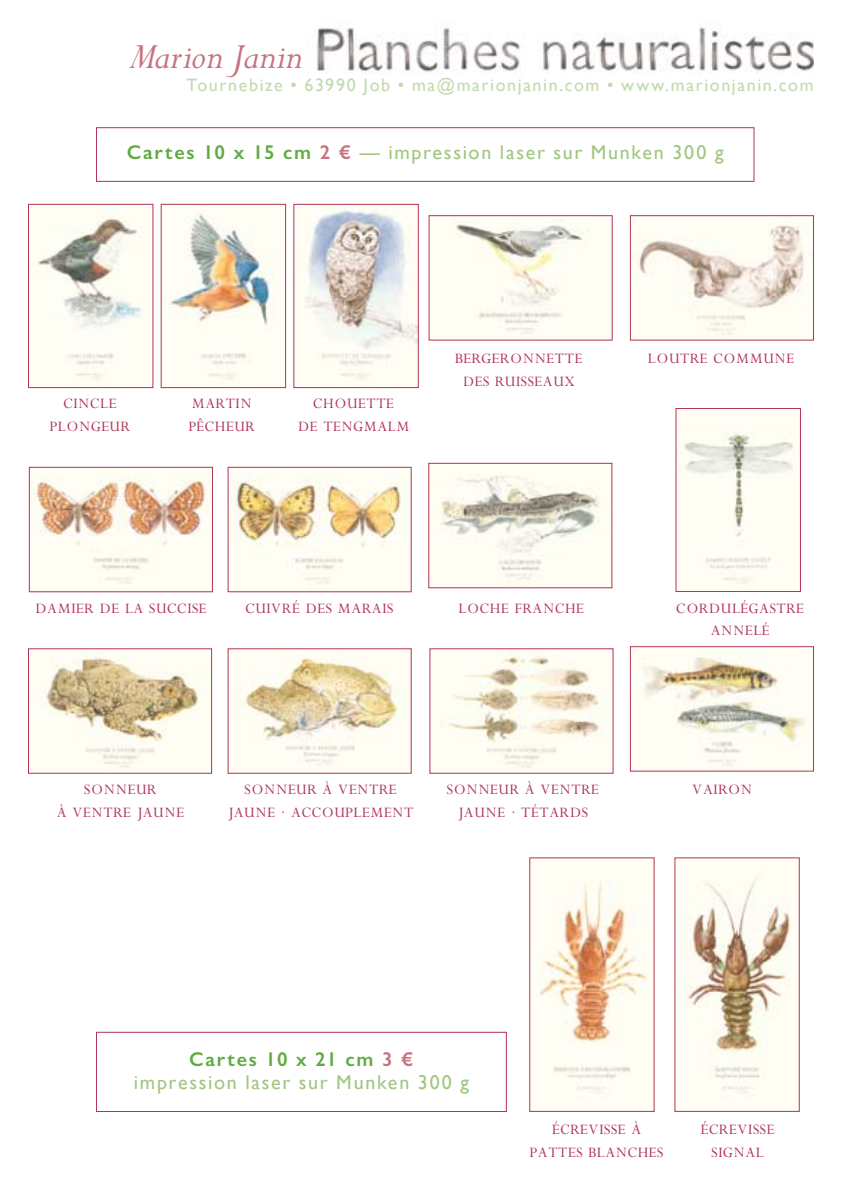
<style>
.page{position:relative;width:842px;height:1191px;background:#fff}
.page>*{position:absolute;margin:0;border:0;box-sizing:border-box;transform-origin:0 0}
.t1{font:italic 40.4px "Compleat SSK";letter-spacing:.015em;color:#c5737f}
.t2{font:20px/22.6px "Gill Sans";letter-spacing:.085em;color:#a0c680;text-align:center}
.t3{font:18px "Gill Sans";letter-spacing:.085em;color:#c2daad}
.t4{font:16px/22.6px "Compleat SSK";letter-spacing:.075em;color:#b03555;text-align:center}
.s1{font-weight:600;color:#61aa41}
.s2{font-weight:600;color:#c5737f}
</style>
<div class="page">
<img style="left:30px;top:206px;width:121px;height:180px">
<div style="left:28px;top:204px;width:125px;height:184px;border:1px solid #b03555"></div>
<img style="left:677px;top:859px;width:120px;height:250px">
<img style="left:532px;top:859px;width:120px;height:250px">
<img style="left:296px;top:206px;width:120px;height:180px">
<div style="left:294px;top:204px;width:124px;height:184px;border:1px solid #b03555"></div>
<img style="left:163px;top:206px;width:121px;height:180px">
<div style="left:161px;top:204px;width:125px;height:184px;border:1px solid #b03555"></div>
<img style="left:678px;top:410px;width:121px;height:179px">
<div style="left:676px;top:408px;width:125px;height:183px;border:1px solid #b03555"></div>
<img style="left:431px;top:217px;width:179px;height:121px">
<div style="left:429px;top:215px;width:183px;height:125px;border:1px solid #b03555"></div>
<img style="left:30px;top:650px;width:180px;height:121px">
<div style="left:28px;top:648px;width:184px;height:125px;border:1px solid #b03555"></div>
<img style="left:431px;top:465px;width:179px;height:121px">
<div style="left:429px;top:463px;width:183px;height:125px;border:1px solid #b03555"></div>
<img style="left:31px;top:469px;width:180px;height:121px">
<div style="left:29px;top:467px;width:184px;height:125px;border:1px solid #b03555"></div>
<img style="left:230px;top:650px;width:179px;height:121px">
<div style="left:228px;top:648px;width:183px;height:125px;border:1px solid #b03555"></div>
<img style="left:632px;top:648px;width:180px;height:121px">
<div style="left:630px;top:646px;width:184px;height:125px;border:1px solid #b03555"></div>
<img style="left:230px;top:469px;width:179px;height:121px">
<div style="left:228px;top:467px;width:183px;height:125px;border:1px solid #b03555"></div>
<img style="left:432px;top:650px;width:179px;height:121px">
<div style="left:430px;top:648px;width:183px;height:125px;border:1px solid #b03555"></div>
<img style="left:632px;top:217px;width:180px;height:121px">
<div style="left:630px;top:215px;width:184px;height:125px;border:1px solid #b03555"></div>
<div style="left:96px;top:1032px;width:410px;height:79px;border:1px solid #b03555"></div>
<img style="left:316px;top:26px;width:498px;height:48px">
<h1 class="t1" style="left:130px;top:35px;width:173px">Marion Janin</h1>
<p class="t3" style="left:187px;top:74px;width:628px">Tournebize • 63990 Job • ma@marionjanin.com • www.marionjanin.com</p>
<p class="t2" style="left:127px;top:140px;width:598px"><span class="s1">Cartes 10 x 15 cm</span> <span class="s2">2 €</span> — impression laser sur Munken 300 g</p>
<p class="t4" style="left:50px;top:393px;width:81px">cincle plongeur</p>
<p class="t4" style="left:298px;top:393px;width:113px">chouette<br>de tengmalm</p>
<p class="t4" style="left:189px;top:393px;width:67px;text-align:left">martin pêcheur</p>
<p class="t4" style="left:455px;top:347px;width:128px">bergeronnette des ruisseaux</p>
<p class="t4" style="left:648px;top:347px;width:147px">loutre commune</p>
<p class="t4" style="left:246px;top:597px;width:10px">CUIVRÉ</p>
<p class="t4" style="left:306px;top:597px;width:89px">des marais</p>
<p class="t4" style="left:36px;top:597px;width:172px">damier de la succise</p>
<p class="t4" style="left:459px;top:597px;width:126px">loche franche</p>
<p class="t4" style="left:677px;top:597px;width:129px">cordulégastre annelé</p>
<p class="t4" style="left:57px;top:778px;width:128px">sonneur<br>à ventre jaune</p>
<p class="t4" style="left:228px;top:778px;width:187px">sonneur à ventre jaune · accouplement</p>
<p class="t4" style="left:692px;top:778px;width:61px">vairon</p>
<p class="t4" style="left:447px;top:778px;width:153px">sonneur à ventre jaune · tétards</p>
<p class="t2" style="left:134px;top:1048px;width:337px"><span class="s1">Cartes 10 x 21 cm</span> <span class="s2">3 €<br></span>impression laser sur Munken 300 g</p>
<p class="t4" style="left:530px;top:1118px;width:134px">écrevisse à pattes blanches</p>
<p class="t4" style="left:701px;top:1118px;width:74px">écrevisse signal</p>
</div>
